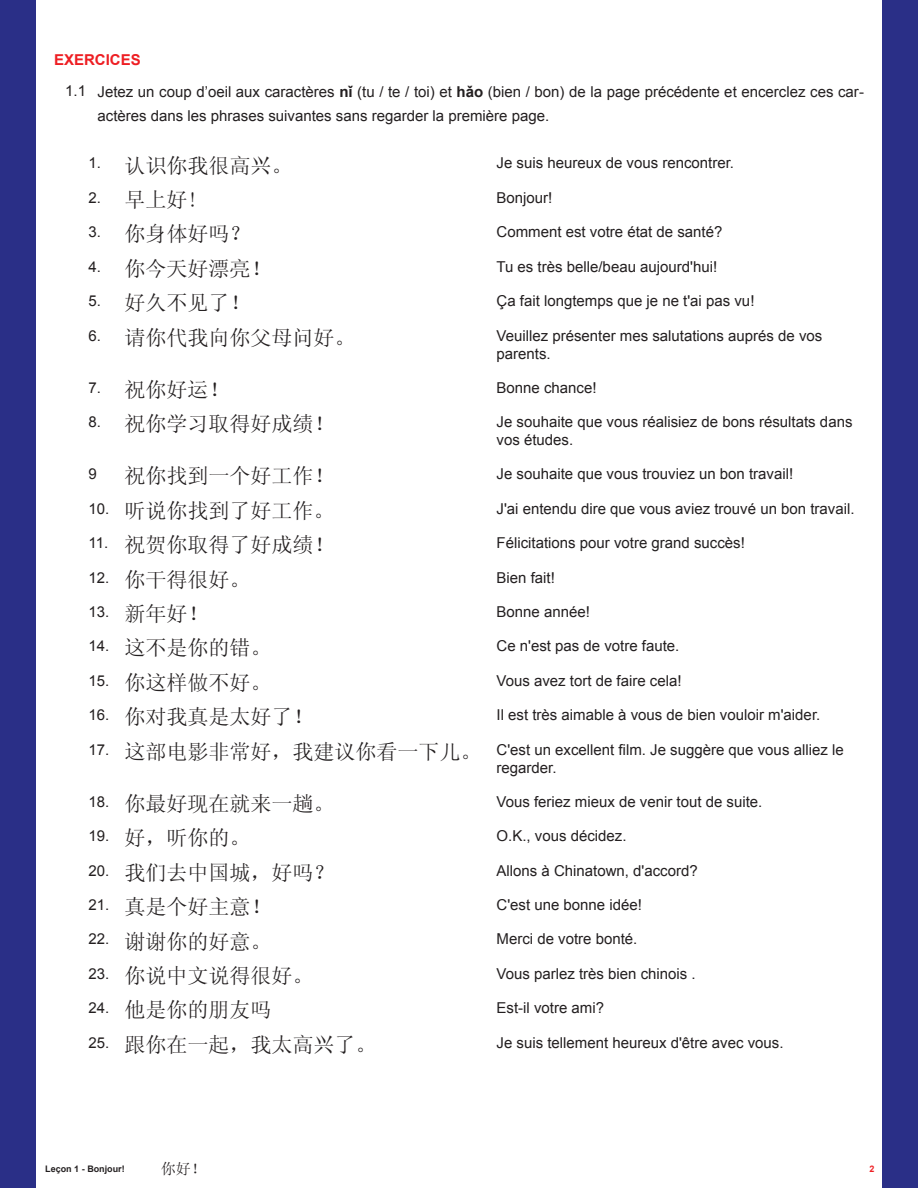
<style>
.page{position:relative;width:918px;height:1188px;background:#fff}
.page>*{position:absolute;margin:0;border:0;box-sizing:border-box;transform-origin:0 0}
.t1{font:21px "Sim Sun";color:#231f20}
.t2{font:15px/18px "Arial";color:#231f20}
.t3{font:700 15px "Arial";color:#ee1e23}
.t4{font:15px "Sim Sun";color:#231f20}
.t5{font:700 9px "Arial";color:#231f20}
.t6{font:700 9px "Arial";color:#ee1e23}
.s1{font-weight:700}
</style>
<div class="page">
<div style="left:0;top:0;width:36px;height:1188px;background:#2a2f87"></div>
<div style="left:882px;top:0;width:36px;height:1188px;background:#2a2f87"></div>
<p class="t3" style="left:54px;top:50px;width:88px">EXERCICES</p>
<p class="t2" style="left:98px;top:79px;width:768px;line-height:24px">Jetez un coup d’oeil aux caractères <span class="s1">nǐ</span> (tu / te / toi) et <span class="s1">hǎo</span> (bien / bon) de la page précédente et encerclez ces car&shy;actères dans les phrases suivantes sans regarder la première page.</p>
<p class="t2" style="left:88px;top:154px;width:14px">1.</p>
<p class="t1" style="left:125px;top:155px;width:169px">认识你我很高兴。</p>
<p class="t2" style="left:497px;top:154px;width:239px">Je suis heureux de vous rencontrer.</p>
<p class="t2" style="left:88px;top:189px;width:14px">2.</p>
<p class="t1" style="left:125px;top:189px;width:75px">早上好!</p>
<p class="t2" style="left:497px;top:189px;width:57px">Bonjour!</p>
<p class="t2" style="left:88px;top:223px;width:14px">3.</p>
<p class="t1" style="left:125px;top:223px;width:127px">你身体好吗？</p>
<p class="t2" style="left:497px;top:223px;width:227px">Comment est votre état de santé?</p>
<p class="t2" style="left:88px;top:258px;width:14px">4.</p>
<p class="t1" style="left:125px;top:258px;width:148px">你今天好漂亮！</p>
<p class="t2" style="left:497px;top:258px;width:222px">Tu es très belle/beau aujourd'hui!</p>
<p class="t2" style="left:88px;top:292px;width:14px">5.</p>
<p class="t1" style="left:125px;top:292px;width:127px">好久不见了！</p>
<p class="t2" style="left:497px;top:292px;width:259px">Ça fait longtemps que je ne t'ai pas vu!</p>
<p class="t2" style="left:88px;top:326px;width:14px">6.</p>
<p class="t1" style="left:125px;top:327px;width:232px">请你代我向你父母问好。</p>
<p class="t2" style="left:497px;top:326px;width:327px">Veuillez présenter mes salutations auprés de vos parents.</p>
<p class="t2" style="left:88px;top:379px;width:14px">7.</p>
<p class="t1" style="left:125px;top:379px;width:106px">祝你好运！</p>
<p class="t2" style="left:497px;top:379px;width:102px">Bonne chance!</p>
<p class="t2" style="left:88px;top:413px;width:14px">8.</p>
<p class="t1" style="left:125px;top:413px;width:211px">祝你学习取得好成绩！</p>
<p class="t2" style="left:497px;top:413px;width:358px">Je souhaite que vous réalisiez de bons résultats dans vos études.</p>
<p class="t2" style="left:88px;top:465px;width:10px">9</p>
<p class="t1" style="left:125px;top:465px;width:211px">祝你找到一个好工作！</p>
<p class="t2" style="left:497px;top:465px;width:298px">Je souhaite que vous trouviez un bon travail!</p>
<p class="t2" style="left:88px;top:500px;width:22px">10.</p>
<p class="t1" style="left:125px;top:500px;width:211px">听说你找到了好工作。</p>
<p class="t2" style="left:497px;top:500px;width:360px">J'ai entendu dire que vous aviez trouvé un bon travail.</p>
<p class="t2" style="left:88px;top:534px;width:21px">11.</p>
<p class="t1" style="left:125px;top:534px;width:211px">祝贺你取得了好成绩！</p>
<p class="t2" style="left:497px;top:534px;width:250px">Félicitations pour votre grand succès!</p>
<p class="t2" style="left:88px;top:568px;width:22px">12.</p>
<p class="t1" style="left:125px;top:569px;width:127px">你干得很好。</p>
<p class="t2" style="left:497px;top:568px;width:60px">Bien fait!</p>
<p class="t2" style="left:88px;top:603px;width:22px">13.</p>
<p class="t1" style="left:125px;top:603px;width:86px">新年好！</p>
<p class="t2" style="left:497px;top:603px;width:95px">Bonne année!</p>
<p class="t2" style="left:88px;top:637px;width:22px">14.</p>
<p class="t1" style="left:125px;top:637px;width:148px">这不是你的错。</p>
<p class="t2" style="left:497px;top:637px;width:184px">Ce n'est pas de votre faute.</p>
<p class="t2" style="left:88px;top:672px;width:22px">15.</p>
<p class="t1" style="left:125px;top:672px;width:148px">你这样做不好。</p>
<p class="t2" style="left:497px;top:672px;width:187px">Vous avez tort de faire cela!</p>
<p class="t2" style="left:88px;top:706px;width:22px">16.</p>
<p class="t1" style="left:125px;top:706px;width:190px">你对我真是太好了！</p>
<p class="t2" style="left:497px;top:706px;width:325px">Il est très aimable à vous de bien vouloir m'aider.</p>
<p class="t2" style="left:88px;top:741px;width:22px">17.</p>
<p class="t1" style="left:125px;top:741px;width:359px">这部电影非常好，我建议你看一下儿。</p>
<p class="t2" style="left:497px;top:741px;width:349px">C'est un excellent film. Je suggère que vous alliez le regarder.</p>
<p class="t2" style="left:88px;top:793px;width:22px">18.</p>
<p class="t1" style="left:125px;top:793px;width:211px">你最好现在就来一趟。</p>
<p class="t2" style="left:497px;top:793px;width:267px">Vous feriez mieux de venir tout de suite.</p>
<p class="t2" style="left:88px;top:827px;width:22px">19.</p>
<p class="t1" style="left:125px;top:827px;width:127px">好，听你的。</p>
<p class="t2" style="left:497px;top:827px;width:132px">O.K., vous décidez.</p>
<p class="t2" style="left:88px;top:861px;width:22px">20.</p>
<p class="t1" style="left:125px;top:862px;width:211px">我们去中国城，好吗？</p>
<p class="t2" style="left:497px;top:861px;width:203px">Allons à Chinatown, d'accord?</p>
<p class="t2" style="left:88px;top:896px;width:22px">21.</p>
<p class="t1" style="left:125px;top:896px;width:148px">真是个好主意！</p>
<p class="t2" style="left:497px;top:896px;width:147px">C'est une bonne idée!</p>
<p class="t2" style="left:88px;top:930px;width:22px">22.</p>
<p class="t1" style="left:125px;top:931px;width:148px">谢谢你的好意。</p>
<p class="t2" style="left:497px;top:930px;width:142px">Merci de votre bonté.</p>
<p class="t2" style="left:88px;top:965px;width:22px">23.</p>
<p class="t1" style="left:125px;top:965px;width:190px">你说中文说得很好。</p>
<p class="t2" style="left:497px;top:965px;width:201px">Vous parlez très bien chinois .</p>
<p class="t2" style="left:88px;top:999px;width:22px">24.</p>
<p class="t1" style="left:125px;top:999px;width:148px">他是你的朋友吗</p>
<p class="t2" style="left:497px;top:999px;width:109px">Est-il votre ami?</p>
<p class="t2" style="left:88px;top:1034px;width:22px">25.</p>
<p class="t1" style="left:125px;top:1034px;width:253px">跟你在一起，我太高兴了。</p>
<p class="t2" style="left:497px;top:1034px;width:289px">Je suis tellement heureux d'être avec vous.</p>
<p class="t2" style="left:65px;top:82px;width:22px">1.1</p>
<p class="t5" style="left:45px;top:1163px;width:81px">Leçon 1 - Bonjour!</p>
<p class="t4" style="left:161px;top:1161px;width:46px">你好！</p>
<p class="t6" style="left:870px;top:1163px;width:7px">2</p>
</div>
